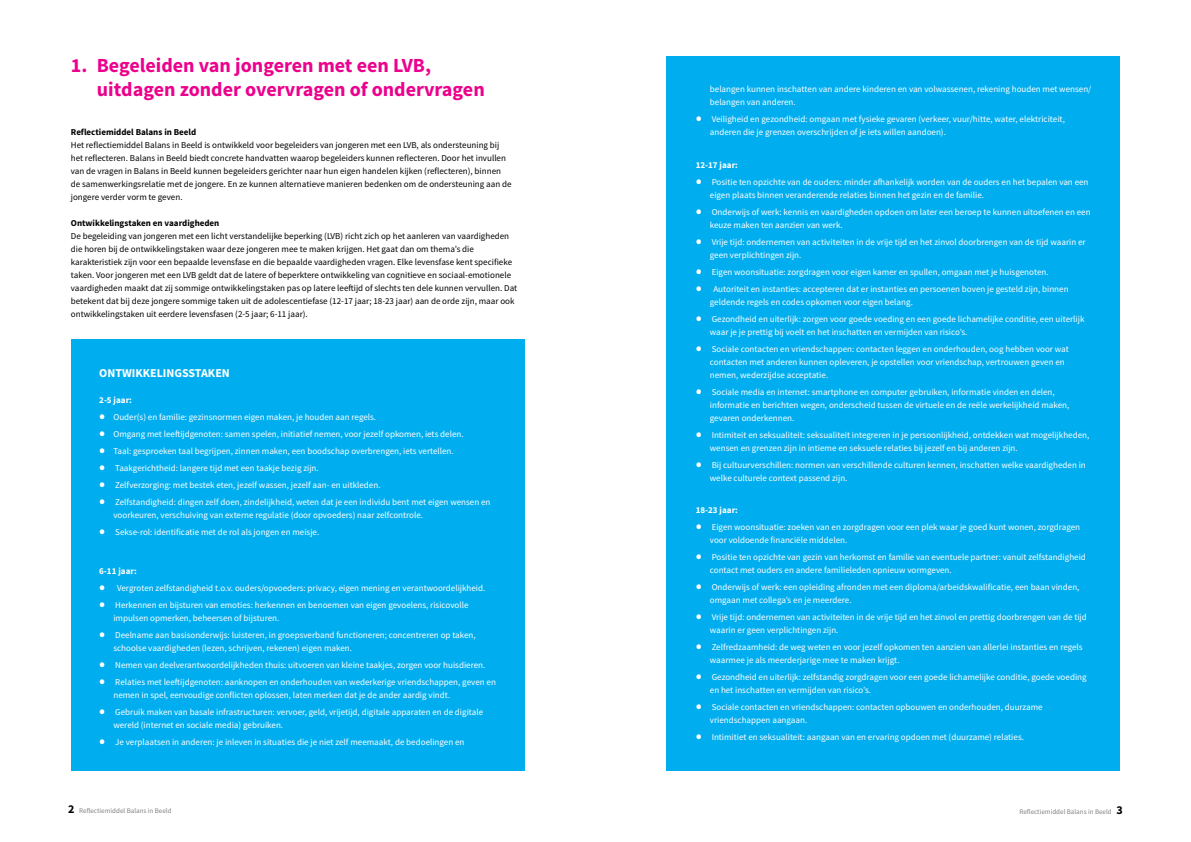
<style>
.page{position:relative;width:1191px;height:842px;background:#fff}
.page>*{position:absolute;margin:0;border:0;box-sizing:border-box;transform-origin:0 0}
.t1{font:700 20px/24px "Source Sans Pro";color:#ec008c}
.t2{font:700 12px "Source Sans Pro";color:#fff}
.t3{font:9px/13px "Source Sans Pro";color:#fff}
.t4{font:9px/13px "Source Sans Pro";color:#000}
.t5{font:700 9px "Source Sans Pro";color:#000}
.t6{font:700 9px "Source Sans Pro";color:#fff}
.t7{font:7px "Source Sans Pro";color:#808285}
.s1{font-size:20px}
.s2{font-weight:700;font-size:12px;color:#000}
</style>
<div class="page">
<div style="left:71px;top:339px;width:453px;height:432px;background:#00aeef"></div>
<div style="left:666px;top:57px;width:454px;height:714px;background:#00aeef"></div>
<h1 class="t1" style="left:97px;top:54px;width:389px;text-indent:-26px">1. Begeleiden van jongeren met een LVB, uitdagen zonder overvragen of ondervragen</h1>
<p class="t5" style="left:71px;top:126px;width:127px">Reflectiemiddel Balans in Beeld</p>
<p class="t4" style="left:71px;top:138px;width:442px">Het reflectiemiddel Balans in Beeld is ontwikkeld voor begeleiders van jongeren met een LVB, als ondersteuning bij het reflecteren. Balans in Beeld biedt concrete handvatten waarop begeleiders kunnen reflecteren. Door het invullen van de vragen in Balans in Beeld kunnen begeleiders gerichter naar hun eigen handelen kijken (reflecteren), binnen de samenwerkingsrelatie met de jongere. En ze kunnen alternatieve manieren bedenken om de ondersteuning aan de jongere verder vorm te geven.</p>
<p class="t5" style="left:71px;top:217px;width:150px">Ontwikkelingstaken en vaardigheden</p>
<p class="t4" style="left:71px;top:229px;width:448px">De begeleiding van jongeren met een licht verstandelijke beperking (LVB) richt zich op het aanleren van vaardigheden die horen bij de ontwikkelingstaken waar deze jongeren mee te maken krijgen. Het gaat dan om thema’s die karakteristiek zijn voor een bepaalde levensfase en die bepaalde vaardigheden vragen. Elke levensfase kent specifieke taken. Voor jongeren met een LVB geldt dat de latere of beperktere ontwikkeling van cognitieve en sociaal-emotionele vaardigheden maakt dat zij sommige ontwikkelingstaken pas op latere leeftijd of slechts ten dele kunnen vervullen. Dat betekent dat bij deze jongere sommige taken uit de adolescentiefase (12-17 jaar; 18-23 jaar) aan de orde zijn, maar ook ontwikkelingstaken uit eerdere levensfasen (2-5 jaar; 6-11 jaar).</p>
<h2 class="t2" style="left:99px;top:365px;width:132px">ONTWIKKELINGSSTAKEN</h2>
<p class="t6" style="left:99px;top:394px;width:34px">2-5 jaar:</p>
<p class="t3" style="left:99px;top:410px;width:278px"><span class="s1">•</span> Ouder(s) en familie: gezinsnormen eigen maken, je houden aan regels.</p>
<p class="t3" style="left:99px;top:427px;width:366px"><span class="s1">•</span> Omgang met leeftijdgenoten: samen spelen, initiatief nemen, voor jezelf opkomen, iets delen.</p>
<p class="t3" style="left:99px;top:444px;width:356px"><span class="s1">•</span> Taal: gesproeken taal begrijpen, zinnen maken, een boodschap overbrengen, iets vertellen.</p>
<p class="t3" style="left:99px;top:461px;width:221px"><span class="s1">•</span> Taakgerichtheid: langere tijd met een taakje bezig zijn.</p>
<p class="t3" style="left:99px;top:478px;width:283px"><span class="s1">•</span> Zelfverzorging: met bestek eten, jezelf wassen, jezelf aan- en uitkleden.</p>
<p class="t3" style="left:113px;top:495px;width:378px;text-indent:-14px"><span class="s1">•</span> Zelfstandigheid: dingen zelf doen, zindelijkheid, weten dat je een individu bent met eigen wensen en voorkeuren, verschuiving van externe regulatie (door opvoeders) naar zelfcontrole.</p>
<p class="t3" style="left:99px;top:525px;width:222px"><span class="s1">•</span> Sekse-rol: identificatie met de rol als jongen en meisje.</p>
<p class="t6" style="left:99px;top:565px;width:39px">6-11 jaar:</p>
<p class="t3" style="left:99px;top:581px;width:388px"><span class="s1">•</span> Vergroten zelfstandigheid t.o.v. ouders/opvoeders: privacy, eigen mening en verantwoordelijkheid.</p>
<p class="t3" style="left:113px;top:598px;width:356px;text-indent:-14px"><span class="s1">•</span> Herkennen en bijsturen van emoties: herkennen en benoemen van eigen gevoelens, risicovolle impulsen opmerken, beheersen of bijsturen.</p>
<p class="t3" style="left:113px;top:628px;width:364px;text-indent:-14px"><span class="s1">•</span> Deelname aan basisonderwijs: luisteren, in groepsverband functioneren; concentreren op taken, schoolse vaardigheden (lezen, schrijven, rekenen) eigen maken.</p>
<p class="t3" style="left:99px;top:658px;width:388px"><span class="s1">•</span> Nemen van deelverantwoordelijkheden thuis: uitvoeren van kleine taakjes, zorgen voor huisdieren.</p>
<p class="t3" style="left:113px;top:675px;width:384px;text-indent:-14px"><span class="s1">•</span> Relaties met leeftijdgenoten: aanknopen en onderhouden van wederkerige vriendschappen, geven en nemen in spel, eenvoudige conflicten oplossen, laten merken dat je de ander aardig vindt.</p>
<p class="t3" style="left:113px;top:705px;width:371px;text-indent:-14px"><span class="s1">•</span> Gebruik maken van basale infrastructuren: vervoer, geld, vrijetijd, digitale apparaten en de digitale wereld (internet en sociale media) gebruiken.</p>
<p class="t3" style="left:99px;top:735px;width:367px"><span class="s1">•</span> Je verplaatsen in anderen: je inleven in situaties die je niet zelf meemaakt, de bedoelingen en</p>
<p class="t3" style="left:710px;top:83px;width:383px">belangen kunnen inschatten van andere kinderen en van volwassenen, rekening houden met wensen/ belangen van anderen.</p>
<p class="t3" style="left:710px;top:113px;width:356px;text-indent:-14px"><span class="s1">•</span> Veiligheid en gezondheid: omgaan met fysieke gevaren (verkeer, vuur/hitte, water, elektriciteit, anderen die je grenzen overschrijden of je iets willen aandoen).</p>
<p class="t6" style="left:695px;top:159px;width:44px">12-17 jaar:</p>
<p class="t3" style="left:710px;top:175px;width:380px;text-indent:-14px"><span class="s1">•</span> Positie ten opzichte van de ouders: minder afhankelijk worden van de ouders en het bepalen van een eigen plaats binnen veranderende relaties binnen het gezin en de familie.</p>
<p class="t3" style="left:710px;top:205px;width:382px;text-indent:-14px"><span class="s1">•</span> Onderwijs of werk: kennis en vaardigheden opdoen om later een beroep te kunnen uitoefenen en een keuze maken ten aanzien van werk.</p>
<p class="t3" style="left:710px;top:235px;width:377px;text-indent:-14px"><span class="s1">•</span> Vrije tijd: ondernemen van activiteiten in de vrije tijd en het zinvol doorbrengen van de tijd waarin er geen verplichtingen zijn.</p>
<p class="t3" style="left:695px;top:265px;width:354px"><span class="s1">•</span> Eigen woonsituatie: zorgdragen voor eigen kamer en spullen, omgaan met je huisgenoten.</p>
<p class="t3" style="left:710px;top:282px;width:360px;text-indent:-14px"><span class="s1">•</span> Autoriteit en instanties: accepteren dat er instanties en persoenen boven je gesteld zijn, binnen geldende regels en codes opkomen voor eigen belang.</p>
<p class="t3" style="left:710px;top:312px;width:376px;text-indent:-14px"><span class="s1">•</span> Gezondheid en uiterlijk: zorgen voor goede voeding en een goede lichamelijke conditie, een uiterlijk waar je je prettig bij voelt en het inschatten en vermijden van risico’s.</p>
<p class="t3" style="left:710px;top:342px;width:360px;text-indent:-14px"><span class="s1">•</span> Sociale contacten en vriendschappen: contacten leggen en onderhouden, oog hebben voor wat contacten met anderen kunnen opleveren, je opstellen voor vriendschap, vertrouwen geven en nemen, wederzijdse acceptatie.</p>
<p class="t3" style="left:710px;top:385px;width:361px;text-indent:-14px"><span class="s1">•</span> Sociale media en internet: smartphone en computer gebruiken, informatie vinden en delen, informatie en berichten wegen, onderscheid tussen de virtuele en de reële werkelijkheid maken, gevaren onderkennen.</p>
<p class="t3" style="left:710px;top:428px;width:381px;text-indent:-14px"><span class="s1">•</span> Intimiteit en seksualiteit: seksualiteit integreren in je persoonlijkheid, ontdekken wat mogelijkheden, wensen en grenzen zijn in intieme en seksuele relaties bij jezelf en bij anderen zijn.</p>
<p class="t3" style="left:710px;top:458px;width:377px;text-indent:-14px"><span class="s1">•</span> Bij cultuurverschillen: normen van verschillende culturen kennen, inschatten welke vaardigheden in welke culturele context passend zijn.</p>
<p class="t6" style="left:695px;top:504px;width:44px">18-23 jaar:</p>
<p class="t3" style="left:710px;top:521px;width:372px;text-indent:-14px"><span class="s1">•</span> Eigen woonsituatie: zoeken van en zorgdragen voor een plek waar je goed kunt wonen, zorgdragen voor voldoende financiële middelen.</p>
<p class="t3" style="left:710px;top:551px;width:377px;text-indent:-14px"><span class="s1">•</span> Positie ten opzichte van gezin van herkomst en familie van eventuele partner: vanuit zelfstandigheid contact met ouders en andere familieleden opnieuw vormgeven.</p>
<p class="t3" style="left:710px;top:581px;width:371px;text-indent:-14px"><span class="s1">•</span> Onderwijs of werk: een opleiding afronden met een diploma/arbeidskwalificatie, een baan vinden, omgaan met collega’s en je meerdere.</p>
<p class="t3" style="left:710px;top:611px;width:378px;text-indent:-14px"><span class="s1">•</span> Vrije tijd: ondernemen van activiteiten in de vrije tijd en het zinvol en prettig doorbrengen van de tijd waarin er geen verplichtingen zijn.</p>
<p class="t3" style="left:710px;top:641px;width:374px;text-indent:-14px"><span class="s1">•</span> Zelfredzaamheid: de weg weten en voor jezelf opkomen ten aanzien van allerlei instanties en regels waarmee je als meerderjarige mee te maken krijgt.</p>
<p class="t3" style="left:710px;top:671px;width:378px;text-indent:-14px"><span class="s1">•</span> Gezondheid en uiterlijk: zelfstandig zorgdragen voor een goede lichamelijke conditie, goede voeding en het inschatten en vermijden van risico’s.</p>
<p class="t3" style="left:710px;top:701px;width:334px;text-indent:-14px"><span class="s1">•</span> Sociale contacten en vriendschappen: contacten opbouwen en onderhouden, duurzame vriendschappen aangaan.</p>
<p class="t3" style="left:695px;top:731px;width:330px"><span class="s1">•</span> Intimitiet en seksualiteit: aangaan van en ervaring opdoen met (duurzame) relaties.</p>
<p class="t7" style="left:68px;top:806px;width:105px"><span class="s2">2</span> Reflectiemiddel Balans in Beeld</p>
<p class="t7" style="left:1019px;top:807px;width:105px">Reflectiemiddel Balans in Beeld <span class="s2">3</span></p>
</div>
